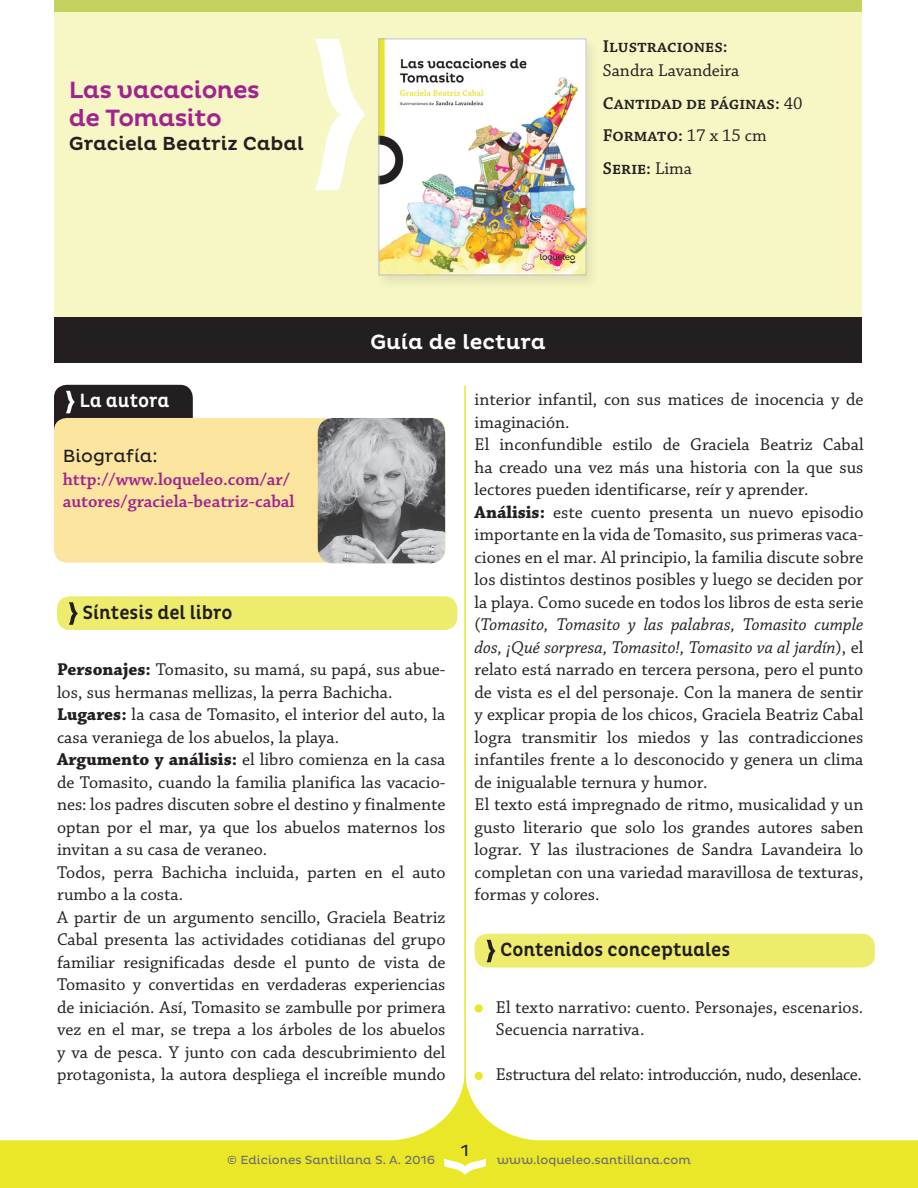
<style>
.page{position:relative;width:918px;height:1188px;background:#fff}
.page>*{position:absolute;margin:0;border:0;box-sizing:border-box;transform-origin:0 0}
.t1{font:500 24px/28.5px "Pluto";letter-spacing:-.02em;color:#a2238e}
.t2{font:500 21px "Pluto";color:#fff}
.t3{font:500 19.5px "Pluto Cond";color:#231f20}
.t4{font:500 19.5px "Pluto Cond";color:#fff}
.t5{font:500 19.35px "Pluto";color:#231f20}
.t6{font:18px/22.5px "Chaparral Pro";color:#231f20}
.t7{font:600 18px/32.5px "Chaparral Pro";color:#231f20}
.t8{font:600 18px/22.5px "Chaparral Pro";color:#a2238e}
.t9{font:18px "Chaparral Pro";letter-spacing:-.02em;color:#231f20}
.t10{font:18px "Pluto";color:#231f20}
.t11{font:16.5px "Pluto";color:#231f20}
.t12{font:12px "Pluto";color:#6c6d70}
.s1{font-weight:400}
.s2{font-weight:700}
.s3{font-style:italic}
</style>
<div class="page">
<div style="left:54px;top:0;width:808px;height:325px;background:#f7f7c5"></div>
<div style="left:57px;top:596px;width:400px;height:34px;background:#eeec6d;border-radius:13px"></div>
<svg style="left:69px;top:602px;width:9px;height:23px"></svg>
<div style="left:475px;top:934px;width:400px;height:33px;background:#eeec6d;border-radius:13px"></div>
<svg style="left:487px;top:940px;width:8px;height:22px"></svg>
<svg style="left:475px;top:1004px;width:8px;height:8px"></svg>
<div style="left:54px;top:317px;width:808px;height:45px;background:#231f20"></div>
<div style="left:54px;top:0;width:808px;height:11px;background:#c4d360"></div>
<svg style="left:0;top:1071px;width:918px;height:117px"></svg>
<hr style="left:464px;top:386px;width:2px;height:717px;background:#e9e727">
<svg style="left:444px;top:1159px;width:42px;height:16px"></svg>
<div style="left:54px;top:385px;width:139px;height:104px;background:#231f20;border-radius:13px"></div>
<svg style="left:66px;top:391px;width:9px;height:22px"></svg>
<div style="left:54px;top:418px;width:391px;height:145px;background:#fce59f;border-radius:13px"></div>
<img style="left:318px;top:418px;width:127px;height:145px">
<div style="left:375px;top:37px;width:225px;height:254px;background:#231f20;opacity:.1"></div>
<img style="left:381px;top:41px;width:203px;height:232px">
<div style="left:379px;top:39px;width:207px;height:236px;border:1px solid #bcbdc0"></div>
<svg style="left:315px;top:39px;width:50px;height:151px"></svg>
<h1 class="t1" style="left:69px;top:76px;width:193px">Las vacaciones de Tomasito</h1>
<p class="t5" style="left:69px;top:132px;width:237px">Graciela Beatriz Cabal</p>
<p class="t7" style="left:603px;top:31px;width:126px">Ilustraciones:</p>
<p class="t7" style="left:603px;top:55px;width:201px"><span class="s1">Sandra Lavandeira<br></span>Cantidad de páginas: <span class="s1">40<br></span>Formato: <span class="s1">17 x 15 cm<br></span>Serie: <span class="s1">Lima</span></p>
<p class="t2" style="left:370px;top:330px;width:177px">Guía de lectura</p>
<p class="t4" style="left:80px;top:390px;width:91px">La autora</p>
<p class="t10" style="left:63px;top:446px;width:97px">Biografía:</p>
<p class="t8" style="left:63px;top:468px;width:233px">http://www.loqueleo.com/ar/ autores/graciela-beatriz-cabal</p>
<p class="t3" style="left:83px;top:601px;width:152px">Síntesis del libro</p>
<p class="t6" style="left:57px;top:659px;width:390px"><span class="s2">Personajes:</span> Tomasito, su mamá, su papá, sus abue&shy;los, sus hermanas mellizas, la perra Bachicha.<br><span class="s2">Lugares:</span> la casa de Tomasito, el interior del auto, la casa veraniega de los abuelos, la playa.<br><span class="s2">Argumento y análisis:</span> el libro comienza en la casa de Tomasito, cuando la familia planifica las vacacio&shy;nes: los padres discuten sobre el destino y finalmente optan por el mar, ya que los abuelos maternos los invitan a su casa de veraneo.<br>Todos, perra Bachicha incluida, parten en el auto rumbo a la costa.<br>A partir de un argumento sencillo, Graciela Beatriz Cabal presenta las actividades cotidianas del grupo familiar resignificadas desde el punto de vista de Tomasito y convertidas en verdaderas experiencias de iniciación. Así, Tomasito se zambulle por primera vez en el mar, se trepa a los árboles de los abuelos y va de pesca. Y junto con cada descubrimiento del protagonista, la autora despliega el increíble mundo</p>
<p class="t6" style="left:475px;top:389px;width:391px">interior infantil, con sus matices de inocencia y de imaginación.<br>El inconfundible estilo de Graciela Beatriz Cabal ha creado una vez más una historia con la que sus lectores pueden identificarse, reír y aprender.<br><span class="s2">Análisis:</span> este cuento presenta un nuevo episodio importante en la vida de Tomasito, sus primeras vaca&shy;ciones en el mar. Al principio, la familia discute sobre los distintos destinos posibles y luego se deciden por la playa. Como sucede en todos los libros de esta serie (<span class="s3">Tomasito, Tomasito y las palabras, Tomasito cumple dos, ¡Qué sorpresa, Tomasito!, Tomasito va al jardín</span>), el relato está narrado en tercera persona, pero el punto de vista es el del personaje. Con la manera de sentir y explicar propia de los chicos, Graciela Beatriz Cabal logra transmitir los miedos y las contradicciones infantiles frente a lo desconocido y genera un clima de inigualable ternura y humor.<br>El texto está impregnado de ritmo, musicalidad y un gusto literario que solo los grandes autores saben lograr. Y las ilustraciones de Sandra Lavandeira lo completan con una variedad maravillosa de texturas, formas y colores.</p>
<p class="t3" style="left:500px;top:939px;width:232px">Contenidos conceptuales</p>
<p class="t6" style="left:496px;top:996px;width:369px">El texto narrativo: cuento. Personajes, escenarios.<br>Secuencia narrativa.</p>
<p class="t9" style="left:496px;top:1064px;width:368px">Estructura del relato: introducción, nudo, desenlace.</p>
<p class="t11" style="left:461px;top:1141px;width:10px">1</p>
<p class="t12" style="left:227px;top:1153px;width:210px">© Ediciones Santillana S. A. 2016</p>
<p class="t12" style="left:497px;top:1153px;width:196px">www.loqueleo.santillana.com</p>
</div>
